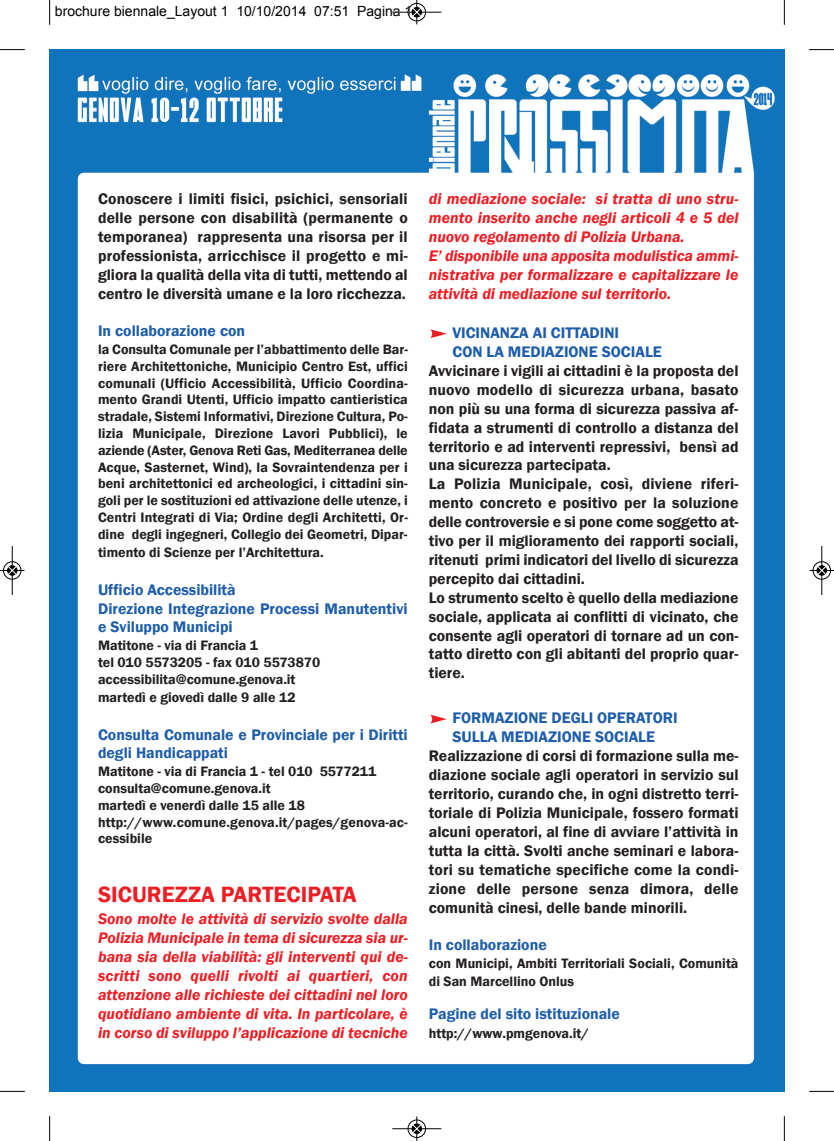
<style>
.page{position:relative;width:834px;height:1141px;background:#fff}
.page>*{position:absolute;margin:0;border:0;box-sizing:border-box;transform-origin:0 0}
.t1{font:600 22.75px "Franklin Gothic";color:#ee1d23}
.t2{font:600 15.75px/18.9px "Franklin Gothic";color:#231f20;text-align:justify}
.t3{font:italic 600 15.75px/18.9px "Franklin Gothic";color:#ee1d23;text-align:justify}
.t4{font:600 15.75px/18.9px "Franklin Gothic";color:#1d5dab}
.t5{font:600 14px/17px "Franklin Gothic";color:#231f20}
.t6{font:14px "Arial";color:#000}
</style>
<div class="page">
<img style="left:50px;top:50px;width:734px;height:1041px">
<svg style="left:430px;top:329px;width:16px;height:9px"></svg>
<svg style="left:430px;top:715px;width:16px;height:8px"></svg>
<svg style="left:49px;top:0;width:1px;height:25px"></svg>
<svg style="left:0;top:49px;width:25px;height:1px"></svg>
<svg style="left:783px;top:0;width:1px;height:25px"></svg>
<svg style="left:809px;top:49px;width:24px;height:1px"></svg>
<svg style="left:49px;top:1116px;width:1px;height:25px"></svg>
<svg style="left:0;top:1091px;width:25px;height:1px"></svg>
<svg style="left:783px;top:1116px;width:1px;height:25px"></svg>
<svg style="left:809px;top:1091px;width:24px;height:1px"></svg>
<div style="left:407px;top:3px;width:19px;height:19px;border:1px solid #fff;border-radius:50%"></div>
<hr style="left:392px;top:12px;width:49px;height:1px;background:#000">
<div style="left:408px;top:3px;width:17px;height:18px;border:1px solid #000;border-radius:50%"></div>
<svg style="left:412px;top:0;width:9px;height:24px"></svg>
<div style="left:407px;top:1119px;width:19px;height:19px;border:1px solid #fff;border-radius:50%"></div>
<hr style="left:392px;top:1128px;width:49px;height:1px;background:#000">
<div style="left:408px;top:1120px;width:17px;height:18px;border:1px solid #000;border-radius:50%"></div>
<svg style="left:412px;top:1116px;width:9px;height:25px"></svg>
<div style="left:3px;top:561px;width:19px;height:19px;border:1px solid #fff;border-radius:50%"></div>
<hr style="left:12px;top:546px;width:1px;height:49px;background:#000">
<div style="left:3px;top:561px;width:18px;height:18px;border:1px solid #000;border-radius:50%"></div>
<svg style="left:0;top:566px;width:24px;height:9px"></svg>
<div style="left:812px;top:561px;width:19px;height:19px;border:1px solid #fff;border-radius:50%"></div>
<hr style="left:821px;top:546px;width:1px;height:49px;background:#000">
<div style="left:812px;top:561px;width:18px;height:18px;border:1px solid #000;border-radius:50%"></div>
<svg style="left:809px;top:566px;width:24px;height:9px"></svg>
<p class="t6" style="left:55px;top:3px;width:367px">brochure biennale_Layout 1 10/10/2014 07:51 Pagina 11</p>
<p class="t2" style="left:98px;top:189px;width:311px">Conoscere i limiti fisici, psichici, sensoriali delle persone con disabilità (permanente o temporanea) rappresenta una risorsa per il professionista, arricchisce il progetto e mi&shy;gliora la qualità della vita di tutti, mettendo al centro le diversità umane e la loro ricchezza.</p>
<p class="t4" style="left:98px;top:321px;width:148px">In collaborazione con</p>
<p class="t5" style="left:98px;top:341px;width:311px;text-align:justify">la Consulta Comunale per l’abbattimento delle Bar&shy;riere Architettoniche, Municipio Centro Est, uffici comunali (Ufficio Accessibilità, Ufficio Coordina&shy;mento Grandi Utenti, Ufficio impatto cantieristica stradale, Sistemi Informativi, Direzione Cultura, Po&shy;lizia Municipale, Direzione Lavori Pubblici), le aziende (Aster, Genova Reti Gas, Mediterranea delle Acque, Sasternet, Wind), la Sovraintendenza per i beni architettonici ed archeologici, i cittadini sin&shy;goli per le sostituzioni ed attivazione delle utenze, i Centri Integrati di Via; Ordine degli Architetti, Or&shy;dine degli ingegneri, Collegio dei Geometri, Dipar&shy;timento di Scienze per l’Architettura.</p>
<p class="t4" style="left:98px;top:580px;width:311px">Ufficio Accessibilità<br>Direzione Integrazione Processi Manutentivi e Sviluppo Municipi</p>
<p class="t5" style="left:98px;top:637px;width:223px">Matitone - via di Francia 1<br>tel 010 5573205 - fax 010 5573870 accessibilita@comune.genova.it martedì e giovedì dalle 9 alle 12</p>
<p class="t4" style="left:98px;top:725px;width:311px">Consulta Comunale e Provinciale per i Diritti degli Handicappati</p>
<p class="t5" style="left:98px;top:763px;width:311px">Matitone - via di Francia 1 - tel 010 5577211 consulta@comune.genova.it<br>martedì e venerdì dalle 15 alle 18 http://www.comune.genova.it/pages/genova-ac&shy;cessibile</p>
<h1 class="t1" style="left:98px;top:881px;width:260px">SICUREZZA PARTECIPATA</h1>
<p class="t3" style="left:98px;top:909px;width:311px">Sono molte le attività di servizio svolte dalla Polizia Municipale in tema di sicurezza sia ur&shy;bana sia della viabilità: gli interventi qui de&shy;scritti sono quelli rivolti ai quartieri, con attenzione alle richieste dei cittadini nel loro quotidiano ambiente di vita. In particolare, è in corso di sviluppo l’applicazione di tecniche</p>
<p class="t3" style="left:428px;top:189px;width:311px;text-align:left">di mediazione sociale: si tratta di uno stru&shy;mento inserito anche negli articoli 4 e 5 del nuovo regolamento di Polizia Urbana.<br>E’ disponibile una apposita modulistica ammi&shy;nistrativa per formalizzare e capitalizzare le attività di mediazione sul territorio.</p>
<p class="t4" style="left:452px;top:323px;width:211px">VICINANZA AI CITTADINI<br>CON LA MEDIAZIONE SOCIALE</p>
<p class="t2" style="left:428px;top:361px;width:311px;text-align:left">Avvicinare i vigili ai cittadini è la proposta del nuovo modello di sicurezza urbana, basato non più su una forma di sicurezza passiva af&shy;fidata a strumenti di controllo a distanza del territorio e ad interventi repressivi, bensì ad una sicurezza partecipata.<br>La Polizia Municipale, così, diviene riferi&shy;mento concreto e positivo per la soluzione delle controversie e si pone come soggetto at&shy;tivo per il miglioramento dei rapporti sociali, ritenuti primi indicatori del livello di sicurezza percepito dai cittadini.<br>Lo strumento scelto è quello della mediazione sociale, applicata ai conflitti di vicinato, che consente agli operatori di tornare ad un con&shy;tatto diretto con gli abitanti del proprio quar&shy;tiere.</p>
<p class="t4" style="left:452px;top:709px;width:227px">FORMAZIONE DEGLI OPERATORI<br>SULLA MEDIAZIONE SOCIALE</p>
<p class="t2" style="left:428px;top:746px;width:311px">Realizzazione di corsi di formazione sulla me&shy;diazione sociale agli operatori in servizio sul territorio, curando che, in ogni distretto terri&shy;toriale di Polizia Municipale, fossero formati alcuni operatori, al fine di avviare l’attività in tutta la città. Svolti anche seminari e labora&shy;tori su tematiche specifiche come la condi&shy;zione delle persone senza dimora, delle comunità cinesi, delle bande minorili.</p>
<p class="t4" style="left:429px;top:935px;width:119px">In collaborazione</p>
<p class="t5" style="left:429px;top:954px;width:311px;line-height:18px">con Municipi, Ambiti Territoriali Sociali, Comunità di San Marcellino Onlus</p>
<p class="t4" style="left:429px;top:1004px;width:192px">Pagine del sito istituzionale</p>
<p class="t5" style="left:429px;top:1024px;width:161px">http://www.pmgenova.it/</p>
</div>
